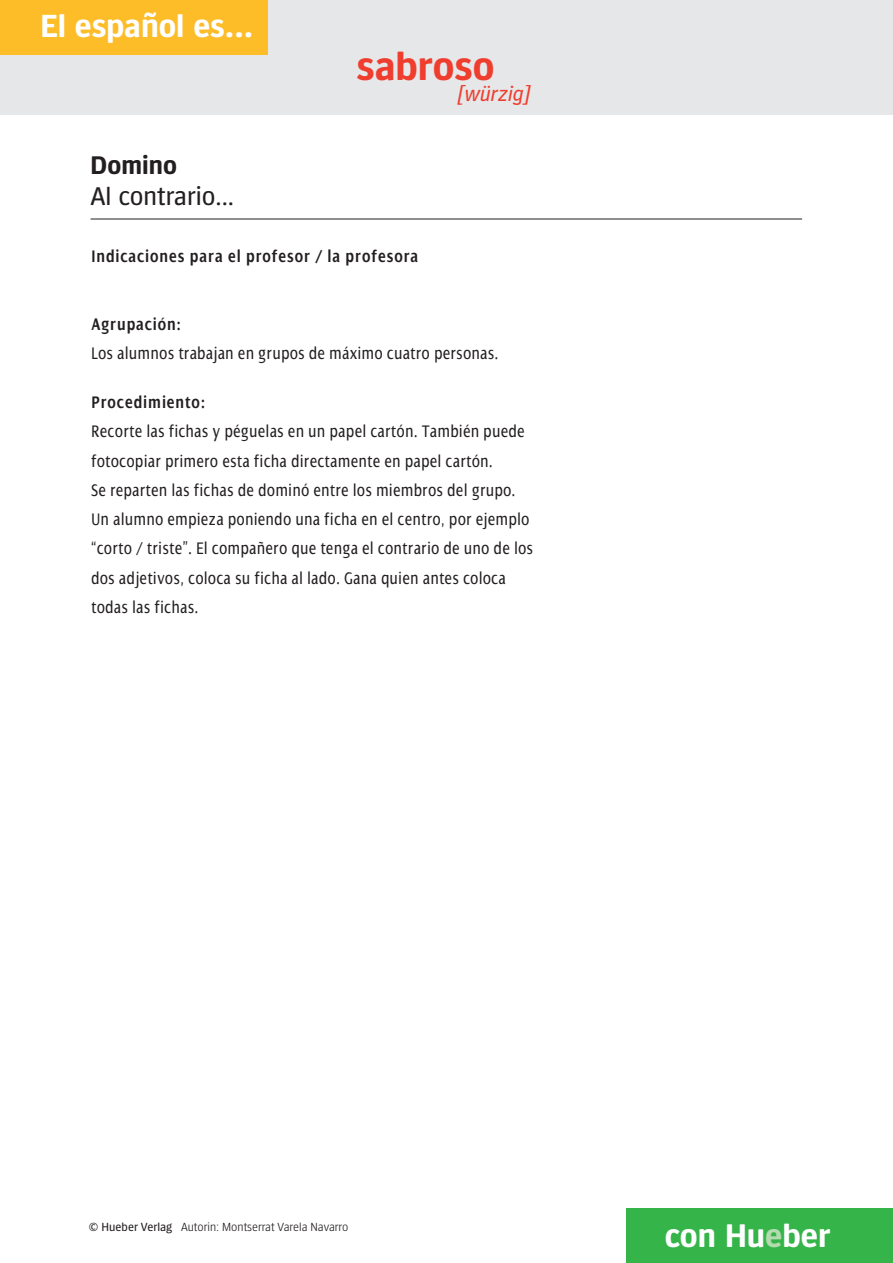
<style>
.page{position:relative;width:893px;height:1263px;background:#fff}
.page>*{position:absolute;margin:0;border:0;box-sizing:border-box;transform-origin:0 0}
.t1{font:700 40.5px "Forward Sans";color:#ef3e2e}
.t2{font:700 33.3px "Forward Sans";color:#fff}
.t3{font:700 32.55px "Forward Sans";color:#fff}
.t4{font:25.95px "Forward Sans";color:#231f20}
.t5{font:700 25.95px "Forward Sans";color:#231f20}
.t6{font:italic 21px "Forward Sans";color:#ef3e2e}
.t7{font:18px/29.2px "Dialog Cond";letter-spacing:.04em;color:#231f20}
.t8{font:600 18px "Dialog Cond";letter-spacing:.05em;color:#231f20}
.t9{font:300 12px "Forward Sans";color:#231f20}
.t10{font:12px "Forward Sans";color:#231f20}
.s1{color:#b3dbae}
</style>
<div class="page">
<div style="left:0;top:0;width:893px;height:115px;background:#e6e7e9"></div>
<div style="left:0;top:0;width:267px;height:54px;background:#fdbd28"></div>
<div style="left:626px;top:1209px;width:267px;height:54px;background:#35b44a"></div>
<hr style="left:91px;top:219px;width:711px;height:1px;background:#231f20">
<h3 class="t3" style="left:40px;top:7px;width:214px">El español es...</h3>
<h3 class="t5" style="left:91px;top:150px;width:88px">Domino</h3>
<h3 class="t4" style="left:91px;top:178px;width:145px">Al contrario...</h3>
<h1 class="t1" style="left:356px;top:42px;width:139px">sabroso</h1>
<p class="t6" style="left:457px;top:82px;width:75px">[würzig]</p>
<p class="t8" style="left:91px;top:246px;width:328px">Indicaciones para el profesor / la profesora</p>
<p class="t8" style="left:91px;top:315px;width:91px">Agrupación:</p>
<p class="t7" style="left:91px;top:339px;width:408px">Los alumnos trabajan en grupos de máximo cuatro personas.</p>
<p class="t8" style="left:91px;top:393px;width:115px">Procedimiento:</p>
<p class="t7" style="left:91px;top:417px;width:443px">Recorte las fichas y péguelas en un papel cartón. También puede fotocopiar primero esta ficha directamente en papel cartón.<br>Se reparten las fichas de dominó entre los miembros del grupo.<br>Un alumno empieza poniendo una ficha en el centro, por ejemplo “corto / triste”. El compañero que tenga el contrario de uno de los dos adjetivos, coloca su ficha al lado. Gana quien antes coloca todas las fichas.</p>
<p class="t10" style="left:89px;top:1218px;width:85px">© Hueber Verlag</p>
<p class="t9" style="left:181px;top:1220px;width:169px">Autorin: Montserrat Varela Navarro</p>
<h2 class="t2" style="left:665px;top:1215px;width:167px">con Hu<span class="s1">e</span>ber</h2>
</div>
